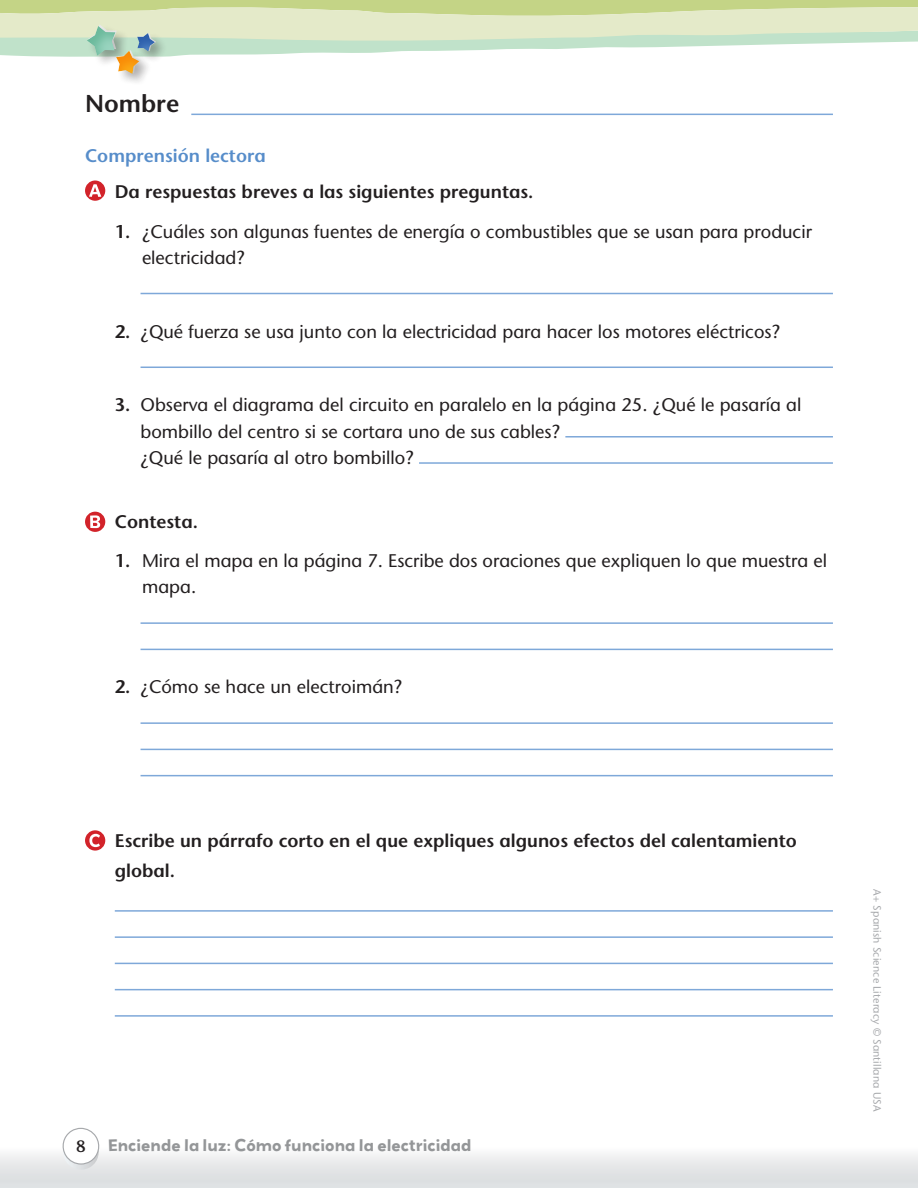
<style>
.page{position:relative;width:918px;height:1188px;background:#fff}
.page>*{position:absolute;margin:0;border:0;box-sizing:border-box;transform-origin:0 0}
.t1{font:600 24px "Stane Sans";color:#231f20}
.t2{font:18px/26.2px "Stane Sans";color:#231f20}
.t3{font:600 18px/30px "Stane Sans";color:#231f20}
.t4{font:600 18px "Stane Sans";color:#578dca}
.t5{font:600 16.5px "Stone Informal";color:#231f20;scale:.95 1}
.t6{font:700 15px "Grenadine MVB";color:#949698}
.t7{font:10.5px "Stane Sans";letter-spacing:.015em;color:#a7a9ac}
.s1{font-weight:600}
</style>
<div class="page">
<div style="left:115px;top:50px;width:37px;height:37px;background:#231f20;opacity:.2"></div>
<svg style="left:0;top:0;width:918px;height:76px"></svg>
<hr style="left:191px;top:114px;width:642px;height:1px;background:#7ea8d9">
<div style="left:0;top:1147px;width:918px;height:41px;background:linear-gradient(to bottom,#f9f8f9,#d7dadc)"></div>
<svg style="left:61px;top:1127px;width:40px;height:43px"></svg>
<div style="left:85px;top:181px;width:20px;height:20px;background:#d2232a;border-radius:50%"></div>
<svg style="left:89px;top:184px;width:12px;height:13px"></svg>
<hr style="left:141px;top:293px;width:692px;height:1px;background:#7ea8d9">
<hr style="left:141px;top:367px;width:692px;height:1px;background:#7ea8d9">
<hr style="left:565px;top:436px;width:268px;height:2px;background:#7ea8d9">
<hr style="left:419px;top:462px;width:414px;height:2px;background:#7ea8d9">
<div style="left:85px;top:512px;width:20px;height:20px;background:#d2232a;border-radius:50%"></div>
<svg style="left:90px;top:515px;width:10px;height:13px"></svg>
<hr style="left:141px;top:622px;width:692px;height:2px;background:#7ea8d9">
<hr style="left:141px;top:649px;width:692px;height:1px;background:#7ea8d9">
<hr style="left:141px;top:722px;width:692px;height:2px;background:#7ea8d9">
<hr style="left:141px;top:749px;width:692px;height:1px;background:#7ea8d9">
<hr style="left:141px;top:775px;width:692px;height:1px;background:#7ea8d9">
<div style="left:85px;top:830px;width:20px;height:21px;background:#d2232a;border-radius:50%"></div>
<svg style="left:89px;top:834px;width:11px;height:13px"></svg>
<hr style="left:115px;top:910px;width:718px;height:2px;background:#7ea8d9">
<hr style="left:115px;top:936px;width:718px;height:2px;background:#7ea8d9">
<hr style="left:115px;top:963px;width:718px;height:1px;background:#7ea8d9">
<hr style="left:115px;top:989px;width:718px;height:1px;background:#7ea8d9">
<hr style="left:115px;top:1015px;width:718px;height:2px;background:#7ea8d9">
<h1 class="t1" style="left:85px;top:88px;width:96px">Nombre</h1>
<p class="t4" style="left:85px;top:145px;width:182px">Comprensión lectora</p>
<p class="t3" style="left:115px;top:176px;width:420px">Da respuestas breves a las siguientes preguntas.</p>
<p class="t2" style="left:142px;top:218px;width:672px;text-indent:-27px"><span class="s1">1.</span> ¿Cuáles son algunas fuentes de energía o combustibles que se usan para producir electricidad?</p>
<p class="t2" style="left:115px;top:318px;width:667px"><span class="s1">2.</span> ¿Qué fuerza se usa junto con la electricidad para hacer los motores eléctricos?</p>
<p class="t2" style="left:141px;top:392px;width:663px;text-indent:-26px"><span class="s1">3.</span> Observa el diagrama del circuito en paralelo en la página 25. ¿Qué le pasaría al bombillo del centro si se cortara uno de sus cables?<br>¿Qué le pasaría al otro bombillo?</p>
<p class="t3" style="left:115px;top:507px;width:85px">Contesta.</p>
<p class="t2" style="left:142px;top:547px;width:687px;text-indent:-27px"><span class="s1">1.</span> Mira el mapa en la página 7. Escribe dos oraciones que expliquen lo que muestra el mapa.</p>
<p class="t2" style="left:115px;top:674px;width:289px"><span class="s1">2.</span> ¿Cómo se hace un electroimán?</p>
<p class="t3" style="left:115px;top:826px;width:684px">Escribe un párrafo corto en el que expliques algunos efectos del calentamiento global.</p>
<p class="t5" style="left:76px;top:1136px;width:11px">8</p>
<p class="t6" style="left:107px;top:1134px;width:366px">Enciende la luz: Cómo funciona la electricidad</p>
<p class="t7" style="left:884px;top:889px;width:224px;rotate:90deg">A+ Spanish Science Literacy © Santillana USA</p>
</div>
